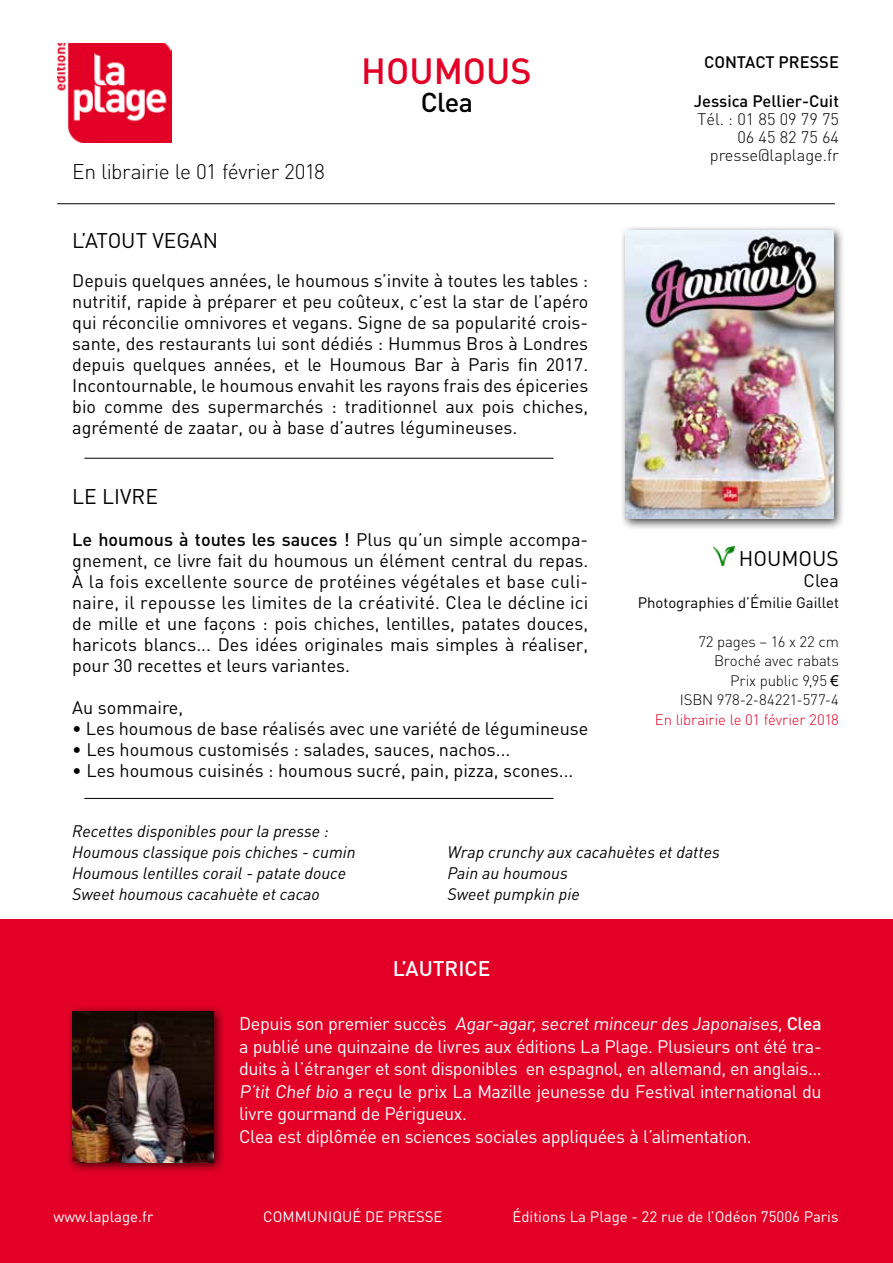
<style>
.page{position:relative;width:893px;height:1263px;background:#fff}
.page>*{position:absolute;margin:0;border:0;box-sizing:border-box;transform-origin:0 0}
.t1{font:500 36px "DIN";color:#e20026}
.t2{font:500 27px "DIN";color:#000}
.t3{font:21px "DIN";color:#000}
.t4{font:300 21px "DIN";letter-spacing:-.03em;color:#000}
.t5{font:500 21px "DIN";color:#fff}
.t6{font:18px/21px "DIN";color:#000;text-align:justify}
.t7{font:18px/22.5px "DIN";letter-spacing:-.025em;color:#fff}
.t8{font:italic 16.5px/21px "DIN";color:#000}
.t9{font:300 16.5px/18px "DIN";color:#000;text-align:right}
.t10{font:500 16.5px "DIN";color:#000}
.t11{font:15px "DIN";color:#fff}
.t12{font:300 15px/19.5px "DIN";letter-spacing:-.01em;color:#000;text-align:right}
.t13{font:15px "DIN";color:#000}
.t14{font:300 15px "DIN";letter-spacing:-.015em;color:#e20026}
.s1{font-weight:500}
.s2{font-family:"Arial";font-weight:400}
</style>
<div class="page">
<hr style="left:57px;top:203px;width:778px;height:1px;background:#000">
<img style="left:57px;top:44px;width:115px;height:99px">
<div style="left:620px;top:225px;width:225px;height:306px;background:#000;opacity:.75"></div>
<img style="left:626px;top:231px;width:207px;height:288px">
<div style="left:0;top:919px;width:893px;height:344px;background:#e20026"></div>
<hr style="left:84px;top:458px;width:469px;height:1px;background:#000">
<img style="left:713px;top:546px;width:21px;height:20px">
<div style="left:66px;top:1005px;width:160px;height:169px;background:#000;opacity:.75"></div>
<img style="left:72px;top:1011px;width:141px;height:151px">
<hr style="left:84px;top:798px;width:469px;height:1px;background:#000">
<p class="t4" style="left:72px;top:159px;width:254px">En librairie le 01 février 2018</p>
<h1 class="t1" style="left:361px;top:48px;width:172px">HOUMOUS</h1>
<h2 class="t2" style="left:421px;top:85px;width:54px">Clea</h2>
<p class="t3" style="left:72px;top:227px;width:147px">L’ATOUT VEGAN</p>
<p class="t6" style="left:72px;top:269px;width:517px">Depuis quelques années, le houmous s’invite à toutes les tables : nutritif, rapide à préparer et peu coûteux, c’est la star de l’apéro qui réconcilie omnivores et vegans. Signe de sa popularité crois&shy;sante, des restaurants lui sont dédiés : Hummus Bros à Londres depuis quelques années, et le Houmous Bar à Paris fin 2017.<br>Incontournable, le houmous envahit les rayons frais des épiceries bio comme des supermarchés : traditionnel aux pois chiches, agrémenté de zaatar, ou à base d’autres légumineuses.</p>
<p class="t3" style="left:72px;top:483px;width:87px">LE LIVRE</p>
<p class="t6" style="left:72px;top:529px;width:517px"><span class="s1">Le houmous à toutes les sauces !</span> Plus qu’un simple accompa&shy;gnement, ce livre fait du houmous un élément central du repas.<br>À la fois excellente source de protéines végétales et base culi&shy;naire, il repousse les limites de la créativité. Clea le décline ici de mille et une façons : pois chiches, lentilles, patates douces, haricots blancs... Des idées originales mais simples à réaliser, pour 30 recettes et leurs variantes.</p>
<p class="t6" style="left:72px;top:697px;width:112px">Au sommaire,</p>
<p class="t6" style="left:72px;top:718px;width:517px">• Les houmous de base réalisés avec une variété de légumineuse</p>
<p class="t6" style="left:72px;top:739px;width:440px">• Les houmous customisés : salades, sauces, nachos...</p>
<p class="t6" style="left:72px;top:760px;width:503px">• Les houmous cuisinés : houmous sucré, pain, pizza, scones...</p>
<p class="t10" style="left:704px;top:51px;width:136px">CONTACT PRESSE</p>
<p class="t10" style="left:694px;top:90px;width:147px">Jessica Pellier-Cuit</p>
<p class="t9" style="left:697px;top:110px;width:143px">Tél. : 01 85 09 79 75<br>06 45 82 75 64 presse@laplage.fr</p>
<p class="t3" style="left:739px;top:545px;width:102px">HOUMOUS</p>
<p class="t6" style="left:804px;top:569px;width:37px">Clea</p>
<p class="t13" style="left:638px;top:593px;width:203px">Photographies d’Émilie Gaillet</p>
<p class="t12" style="left:680px;top:631px;width:161px">72 pages – 16 x 22 cm<br>Broché avec rabats<br>Prix public 9,95 <span class="s2">€<br></span>ISBN 978-2-84221-577-4</p>
<p class="t14" style="left:655px;top:710px;width:186px">En librairie le 01 février 2018</p>
<p class="t8" style="left:72px;top:820px;width:285px">Recettes disponibles pour la presse :<br>Houmous classique pois chiches - cumin Houmous lentilles corail - patate douce Sweet houmous cacahuète et cacao</p>
<p class="t8" style="left:448px;top:841px;width:274px">Wrap crunchy aux cacahuètes et dattes<br>Pain au houmous<br>Sweet pumpkin pie</p>
<p class="t5" style="left:393px;top:955px;width:99px">L’AUTRICE</p>
<p class="t7" style="left:239px;top:1012px;width:584px">Depuis son premier succès Agar-agar, secret minceur des Japonaises, <span class="s1">Clea </span>a publié une quinzaine de livres aux éditions La Plage. Plusieurs ont été tra&shy;duits à l’étranger et sont disponibles en espagnol, en allemand, en anglais...<br>P’tit Chef bio a reçu le prix La Mazille jeunesse du Festival international du livre gourmand de Périgueux.<br>Clea est diplômée en sciences sociales appliquées à l’alimentation.</p>
<p class="t11" style="left:53px;top:1207px;width:101px">www.laplage.fr</p>
<p class="t11" style="left:263px;top:1207px;width:181px">COMMUNIQUÉ DE PRESSE</p>
<p class="t11" style="left:512px;top:1207px;width:328px">Éditions La Plage - 22 rue de l’Odéon 75006 Paris</p>
</div>
